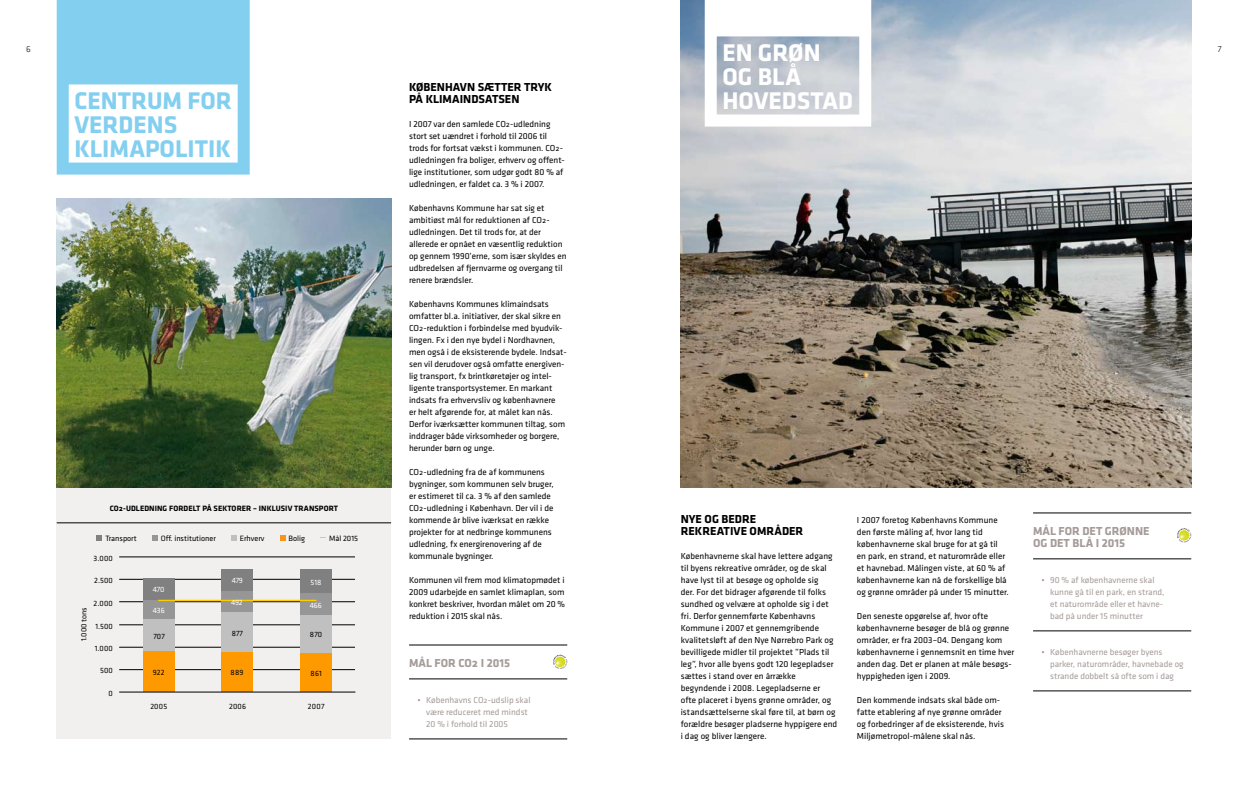
<style>
.page{position:relative;width:1248px;height:794px;background:#fff}
.page>*{position:absolute;margin:0;border:0;box-sizing:border-box;transform-origin:0 0}
.t1{font:700 25px/24px "Klavika";color:#83cff0}
.t2{font:700 25px/24px "Klavika";color:#fff}
.t3{font:700 12px/12px "Klavika";color:#000}
.t4{font:700 12px/12px "Klavika";color:#a59b98}
.t5{font:9px/12px "Klavika";color:#000}
.t6{font:9px/12px "Klavika";color:#a59b98}
.t7{font:300 9px "Klavika";color:#000}
.t8{font:700 8px "Klavika";letter-spacing:.01em;color:#000}
.t9{font:8px "Klavika";color:#000}
.t10{font:7.9px "Klavika";color:#000}
.t11{font:7.9px "Klavika";letter-spacing:-.035em;color:#fff}
.t12{font:7.8px "Klavika";color:#000}
.s1{font-size:8px}
</style>
<div class="page">
<img style="left:680px;top:0;width:511px;height:487px">
<svg style="left:704px;top:0;width:167px;height:127px"></svg>
<hr style="left:1032px;top:630px;width:159px;height:1px;background:#000">
<hr style="left:1032px;top:690px;width:159px;height:1px;background:#000">
<hr style="left:1032px;top:512px;width:159px;height:1px;background:#000">
<hr style="left:1032px;top:558px;width:159px;height:1px;background:#000">
<hr style="left:409px;top:738px;width:158px;height:1px;background:#000">
<hr style="left:409px;top:644px;width:158px;height:1px;background:#000">
<hr style="left:409px;top:678px;width:158px;height:1px;background:#000">
<div style="left:57px;top:372px;width:334px;height:367px;background:#f2f0ef"></div>
<img style="left:57px;top:198px;width:334px;height:289px">
<hr style="left:120px;top:669px;width:235px;height:1px;background:#000">
<hr style="left:120px;top:647px;width:235px;height:1px;background:#000">
<hr style="left:120px;top:624px;width:235px;height:1px;background:#000">
<hr style="left:120px;top:601px;width:235px;height:1px;background:#000">
<hr style="left:120px;top:579px;width:235px;height:1px;background:#000">
<hr style="left:120px;top:557px;width:235px;height:1px;background:#000">
<div style="left:143px;top:650px;width:31px;height:42px;background:#f90"></div>
<div style="left:221px;top:652px;width:32px;height:40px;background:#f90"></div>
<div style="left:300px;top:653px;width:31px;height:39px;background:#f90"></div>
<div style="left:143px;top:619px;width:31px;height:31px;background:#c0c0c0"></div>
<div style="left:221px;top:612px;width:32px;height:40px;background:#c0c0c0"></div>
<div style="left:300px;top:614px;width:31px;height:39px;background:#c0c0c0"></div>
<div style="left:143px;top:599px;width:31px;height:20px;background:#969696"></div>
<div style="left:221px;top:590px;width:32px;height:22px;background:#969696"></div>
<div style="left:300px;top:593px;width:31px;height:21px;background:#969696"></div>
<div style="left:143px;top:578px;width:31px;height:21px;background:#808080"></div>
<div style="left:221px;top:569px;width:32px;height:21px;background:#808080"></div>
<div style="left:300px;top:569px;width:31px;height:24px;background:#808080"></div>
<hr style="left:120px;top:692px;width:235px;height:1px;background:#000">
<hr style="left:159px;top:600px;width:78px;height:1px;background:#fc0">
<hr style="left:237px;top:600px;width:79px;height:1px;background:#fc0">
<svg style="left:553px;top:655px;width:14px;height:14px"></svg>
<svg style="left:1177px;top:528px;width:14px;height:14px"></svg>
<hr style="left:57px;top:522px;width:334px;height:1px;background:#000">
<svg style="left:152px;top:535px;width:5px;height:6px"></svg>
<svg style="left:96px;top:535px;width:6px;height:6px"></svg>
<svg style="left:231px;top:535px;width:5px;height:6px"></svg>
<svg style="left:280px;top:535px;width:5px;height:6px"></svg>
<svg style="left:57px;top:0;width:193px;height:175px"></svg>
<h1 class="t2" style="left:722px;top:41px;width:132px">EN GRØN<br>OG BLÅ<br>HOVEDSTAD</h1>
<p class="t7" style="left:26px;top:43px;width:6px">6</p>
<p class="t7" style="left:1217px;top:43px;width:5px">7</p>
<h2 class="t3" style="left:409px;top:81px;width:144px">KØBENHAVN SÆTTER TRYK<br>PÅ KLIMAINDSATSEN</h2>
<h1 class="t1" style="left:74px;top:89px;width:159px">CENTRUM FOR<br>VERDENS<br>KLIMAPOLITIK</h1>
<p class="t5" style="left:409px;top:118px;width:157px">i 2007 var den samlede CO<span class="s1">2</span>-udledning stort set uændret i forhold til 2006 til trods for fortsat vækst i kommunen. CO<span class="s1">2</span>- udledningen fra boliger, erhverv og offent&shy;lige institutioner, som udgør godt 80 % af udledningen, er faldet ca. 3 % i 2007.</p>
<p class="t5" style="left:409px;top:202px;width:159px">Københavns Kommune har sat sig et ambitiøst mål for reduktionen af CO<span class="s1">2</span>- udledningen. Det til trods for, at der allerede er opnået en væsentlig reduktion op gennem 1990’erne, som især skyldes en udbredelsen af fjernvarme og overgang til renere brændsler.</p>
<p class="t5" style="left:409px;top:298px;width:159px">Københavns Kommunes klimaindsats omfatter bl.a. initiativer, der skal sikre en CO<span class="s1">2</span>-reduktion i forbindelse med byudvik&shy;lingen. Fx i den nye bydel i nordhavnen, men også i de eksisterende bydele. indsat&shy;sen vil derudover også omfatte energiven&shy;lig transport, fx brintkøretøjer og intel&shy;ligente transportsystemer. en markant indsats fra erhvervsliv og københavnere<br>er helt afgørende for, at målet kan nås.<br>Derfor iværksætter kommunen tiltag, som inddrager både virksomheder og borgere, herunder børn og unge.</p>
<p class="t5" style="left:409px;top:466px;width:146px">CO<span class="s1">2</span>-udledning fra de af kommunens bygninger, som kommunen selv bruger, er estimeret til ca. 3 % af den samlede CO<span class="s1">2</span>-udledning i København. Der vil i de kommende år blive iværksat en række projekter for at nedbringe kommunens udledning, fx energirenovering af de kommunale bygninger.</p>
<p class="t5" style="left:409px;top:574px;width:158px;text-align:justify">Kommunen vil frem mod klimatopmødet i 2009 udarbejde en samlet klimaplan, som konkret beskriver, hvordan målet om 20 % reduktion i 2015 skal nås.</p>
<p class="t8" style="left:110px;top:504px;width:230px">CO2-UDLEDNING FORDELT PÅ SEKTORER – INKLUSIV TRANSPORT</p>
<p class="t9" style="left:105px;top:534px;width:33px">Transport</p>
<p class="t9" style="left:161px;top:534px;width:57px">Off. institutioner</p>
<p class="t9" style="left:240px;top:534px;width:26px">erhverv</p>
<p class="t9" style="left:288px;top:534px;width:18px">bolig</p>
<p class="t9" style="left:329px;top:534px;width:31px">Mål 2015</p>
<h2 class="t3" style="left:680px;top:513px;width:124px">NYE OG BEDRE<br>REKREATIVE OMRÅDER</h2>
<p class="t5" style="left:856px;top:514px;width:153px">i 2007 foretog Københavns Kommune den første måling af, hvor lang tid københavnerne skal bruge for at gå til en park, en strand, et naturområde eller et havnebad. Målingen viste, at 60 % af københavnerne kan nå de forskellige blå og grønne områder på under 15 minutter.</p>
<p class="t5" style="left:856px;top:610px;width:159px">Den seneste opgørelse af, hvor ofte københavnerne besøger de blå og grønne områder, er fra 2003–04. Dengang kom københavnerne i gennemsnit en time hver anden dag. Det er planen at måle besøgs&shy;hyppigheden igen i 2009.</p>
<p class="t5" style="left:856px;top:694px;width:149px">Den kommende indsats skal både om&shy;fatte etablering af nye grønne områder og forbedringer af de eksisterende, hvis Miljømetropol-målene skal nås.</p>
<h2 class="t4" style="left:1032px;top:525px;width:118px">MÅL FOR DET GRØNNE<br>OG DET BLÅ I 2015</h2>
<p class="t5" style="left:680px;top:550px;width:158px">Københavnerne skal have lettere adgang til byens rekreative områder, og de skal have lyst til at besøge og opholde sig<br>der. For det bidrager afgørende til folks sundhed og velvære at opholde sig i det fri. Derfor gennemførte Københavns Kommune i 2007 et gennemgribende kvalitetsløft af den nye nørrebro Park og bevilligede midler til projektet ”Plads til leg”, hvor alle byens godt 120 legepladser sættes i stand over en årrække begyndende i 2008. legepladserne er ofte placeret i byens grønne områder, og istandsættelserne skal føre til, at børn og forældre besøger pladserne hyppigere end i dag og bliver længere.</p>
<p class="t10" style="left:94px;top:554px;width:21px">3.000</p>
<p class="t6" style="left:1049px;top:574px;width:116px;text-indent:-9px">• 90 % af københavnerne skal kunne gå til en park, en strand, et naturområde eller et havne&shy;bad på under 15 minutter</p>
<p class="t6" style="left:1049px;top:646px;width:135px;text-indent:-9px">• Københavnerne besøger byens parker, naturområder, havnebade og strande dobbelt så ofte som i dag</p>
<p class="t10" style="left:94px;top:576px;width:20px">2.500</p>
<p class="t11" style="left:232px;top:576px;width:13px">479</p>
<p class="t11" style="left:310px;top:578px;width:12px">518</p>
<p class="t11" style="left:153px;top:586px;width:13px">470</p>
<p class="t11" style="left:231px;top:598px;width:13px">492</p>
<p class="t10" style="left:94px;top:599px;width:21px">2.000</p>
<p class="t11" style="left:310px;top:601px;width:13px">466</p>
<p class="t12" style="left:80px;top:641px;width:36px;rotate:-90deg">1.000 tons</p>
<p class="t11" style="left:153px;top:606px;width:13px">436</p>
<p class="t10" style="left:96px;top:622px;width:19px">1.500</p>
<p class="t10" style="left:232px;top:629px;width:13px">877</p>
<p class="t10" style="left:310px;top:630px;width:14px">870</p>
<p class="t10" style="left:153px;top:632px;width:13px">707</p>
<p class="t10" style="left:95px;top:644px;width:19px">1.000</p>
<h2 class="t4" style="left:409px;top:657px;width:102px">MÅL FOR CO2 I 2015</h2>
<p class="t10" style="left:100px;top:667px;width:14px">500</p>
<p class="t10" style="left:153px;top:668px;width:13px">922</p>
<p class="t10" style="left:230px;top:669px;width:15px">889</p>
<p class="t10" style="left:310px;top:669px;width:13px">861</p>
<p class="t10" style="left:109px;top:689px;width:6px">0</p>
<p class="t6" style="left:426px;top:694px;width:106px;text-indent:-9px">• Københavns CO<span class="s1">2</span>-udslip skal være reduceret med mindst<br>20 % i forhold til 2005</p>
<p class="t10" style="left:150px;top:702px;width:18px">2005</p>
<p class="t10" style="left:229px;top:702px;width:19px">2006</p>
<p class="t10" style="left:308px;top:702px;width:18px">2007</p>
</div>
